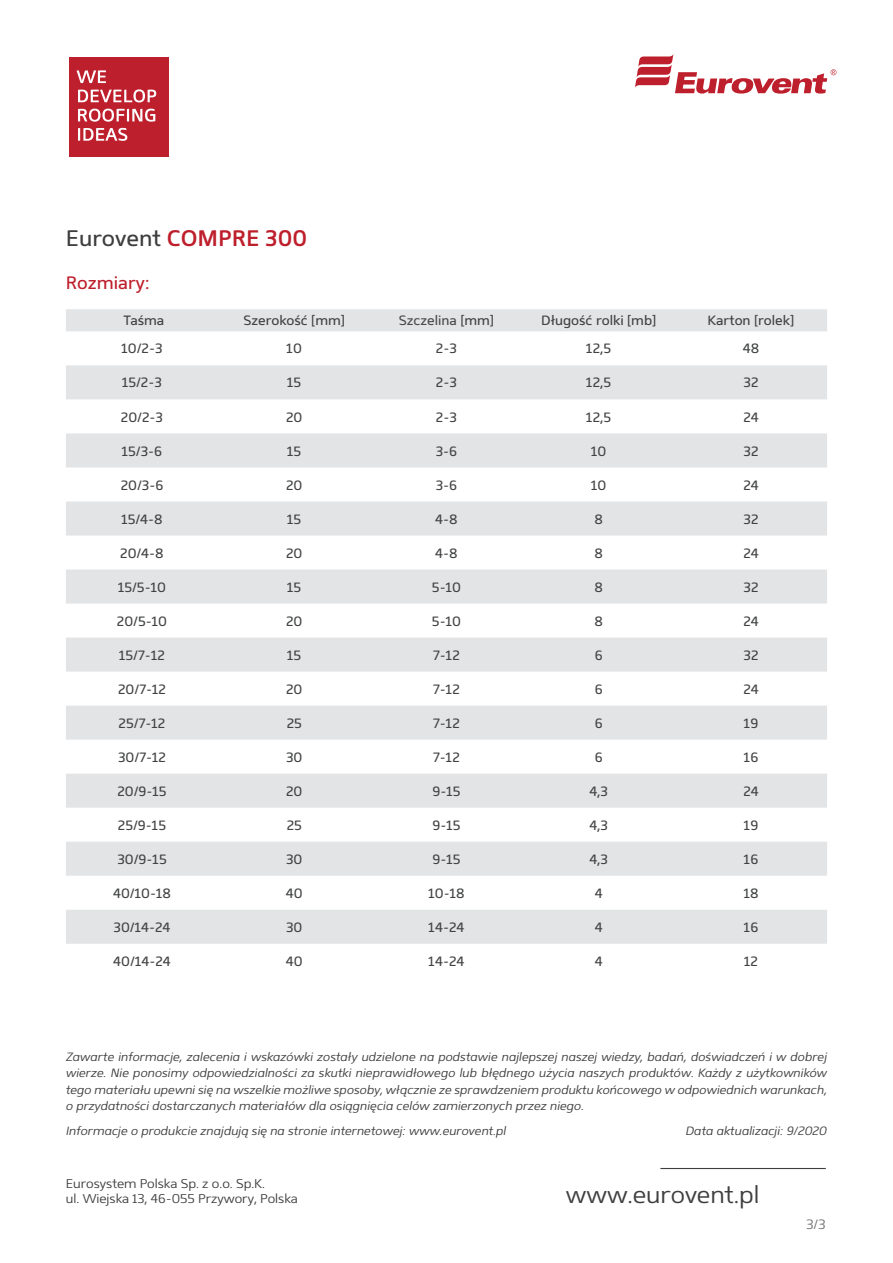
<style>
.page{position:relative;width:893px;height:1263px;background:#fff}
.page>*{position:absolute;margin:0;border:0;box-sizing:border-box;transform-origin:0 0}
.t1{font:300 24px "Mentone";color:#3e3e3f}
._001_Nazwa_produktu{font:600 22.5px "Mentone";color:#be1f2c}
._004_Śródtytuły{font:18px "Mentone";color:#be1f2c}
.t2{font:13.5px "Mentone";color:#414243}
.t3{font:13.5px "Mentone";color:#4b4c4d}
._002_Opis_produktu{font:300 13.5px "Mentone";color:#6c6d70}
.t4{font:300 12.75px/15.3px "Mentone";color:#3e3e3f}
.Notka_na_dole{font:italic 300 12px/16.5px "Mentone";color:#3e3e3f;text-align:justify}
.Notka_na_dole_z_odst{font:italic 300 12px "Mentone";color:#3e3e3f}
.s1{font-weight:400;color:#3e3e3f}
.s2{color:#414243}
</style>
<div class="page">
<svg style="left:635px;top:54px;width:201px;height:40px"></svg>
<hr style="left:660px;top:1168px;width:166px;height:1px;background:#3e3e3f">
<svg style="left:69px;top:57px;width:100px;height:100px;background:#c63b47"></svg>
<svg style="left:66px;top:309px;width:761px;height:635px;fill:#e3e4e6"></svg>
<p class="_001_Nazwa_produktu" style="left:66px;top:224px;width:243px"><span class="s1">Eurovent</span> COMPRE 300</p>
<p class="_004_Śródtytuły" style="left:66px;top:272px;width:85px">Rozmiary:</p>
<p class="t2" style="left:124px;top:313px;width:42px">Taśma</p>
<p class="t2" style="left:243px;top:313px;width:103px">Szerokość [mm]</p>
<p class="t3" style="left:399px;top:313px;width:97px">Szczelina <span class="s2">[mm]</span></p>
<p class="t2" style="left:541px;top:313px;width:117px">Długość rolki [mb]</p>
<p class="t2" style="left:708px;top:313px;width:88px">Karton [rolek]</p>
<p class="t2" style="left:121px;top:341px;width:43px">10/2-3</p>
<p class="t2" style="left:287px;top:341px;width:17px">10</p>
<p class="t2" style="left:436px;top:341px;width:23px">2-3</p>
<p class="t2" style="left:586px;top:341px;width:26px">12,5</p>
<p class="t2" style="left:743px;top:341px;width:18px">48</p>
<p class="t2" style="left:122px;top:375px;width:41px">15/2-3</p>
<p class="t2" style="left:287px;top:375px;width:16px">15</p>
<p class="t2" style="left:436px;top:375px;width:23px">2-3</p>
<p class="t2" style="left:586px;top:375px;width:26px">12,5</p>
<p class="t2" style="left:744px;top:375px;width:17px">32</p>
<p class="t2" style="left:121px;top:409px;width:44px">20/2-3</p>
<p class="t2" style="left:286px;top:409px;width:18px">20</p>
<p class="t2" style="left:436px;top:409px;width:23px">2-3</p>
<p class="t2" style="left:586px;top:409px;width:26px">12,5</p>
<p class="t2" style="left:743px;top:409px;width:17px">24</p>
<p class="t2" style="left:122px;top:443px;width:42px">15/3-6</p>
<p class="t2" style="left:287px;top:443px;width:16px">15</p>
<p class="t2" style="left:436px;top:443px;width:23px">3-6</p>
<p class="t2" style="left:591px;top:443px;width:17px">10</p>
<p class="t2" style="left:744px;top:443px;width:17px">32</p>
<p class="t2" style="left:121px;top:477px;width:44px">20/3-6</p>
<p class="t2" style="left:286px;top:477px;width:18px">20</p>
<p class="t2" style="left:436px;top:477px;width:23px">3-6</p>
<p class="t2" style="left:591px;top:477px;width:17px">10</p>
<p class="t2" style="left:743px;top:477px;width:17px">24</p>
<p class="t2" style="left:121px;top:511px;width:43px">15/4-8</p>
<p class="t2" style="left:287px;top:511px;width:16px">15</p>
<p class="t2" style="left:435px;top:511px;width:24px">4-8</p>
<p class="t2" style="left:594px;top:511px;width:10px">8</p>
<p class="t2" style="left:744px;top:511px;width:17px">32</p>
<p class="t2" style="left:120px;top:545px;width:45px">20/4-8</p>
<p class="t2" style="left:286px;top:545px;width:18px">20</p>
<p class="t2" style="left:435px;top:545px;width:24px">4-8</p>
<p class="t2" style="left:594px;top:545px;width:10px">8</p>
<p class="t2" style="left:743px;top:545px;width:17px">24</p>
<p class="t2" style="left:118px;top:579px;width:49px">15/5-10</p>
<p class="t2" style="left:287px;top:579px;width:16px">15</p>
<p class="t2" style="left:432px;top:579px;width:31px">5-10</p>
<p class="t2" style="left:594px;top:579px;width:10px">8</p>
<p class="t2" style="left:744px;top:579px;width:17px">32</p>
<p class="t2" style="left:117px;top:613px;width:52px">20/5-10</p>
<p class="t2" style="left:286px;top:613px;width:18px">20</p>
<p class="t2" style="left:432px;top:613px;width:31px">5-10</p>
<p class="t2" style="left:594px;top:613px;width:10px">8</p>
<p class="t2" style="left:743px;top:613px;width:17px">24</p>
<p class="t2" style="left:119px;top:647px;width:47px">15/7-12</p>
<p class="t2" style="left:287px;top:647px;width:16px">15</p>
<p class="t2" style="left:433px;top:647px;width:28px">7-12</p>
<p class="t2" style="left:595px;top:647px;width:9px">6</p>
<p class="t2" style="left:744px;top:647px;width:17px">32</p>
<p class="t2" style="left:118px;top:681px;width:49px">20/7-12</p>
<p class="t2" style="left:286px;top:681px;width:18px">20</p>
<p class="t2" style="left:433px;top:681px;width:28px">7-12</p>
<p class="t2" style="left:595px;top:681px;width:9px">6</p>
<p class="t2" style="left:743px;top:681px;width:17px">24</p>
<p class="t2" style="left:119px;top:715px;width:48px">25/7-12</p>
<p class="t2" style="left:287px;top:715px;width:17px">25</p>
<p class="t2" style="left:433px;top:715px;width:28px">7-12</p>
<p class="t2" style="left:595px;top:715px;width:9px">6</p>
<p class="t2" style="left:744px;top:715px;width:16px">19</p>
<p class="t2" style="left:118px;top:749px;width:50px">30/7-12</p>
<p class="t2" style="left:286px;top:749px;width:18px">30</p>
<p class="t2" style="left:433px;top:749px;width:28px">7-12</p>
<p class="t2" style="left:595px;top:749px;width:9px">6</p>
<p class="t2" style="left:744px;top:749px;width:16px">16</p>
<p class="t2" style="left:117px;top:783px;width:51px">20/9-15</p>
<p class="t2" style="left:286px;top:783px;width:18px">20</p>
<p class="t2" style="left:432px;top:783px;width:30px">9-15</p>
<p class="t2" style="left:589px;top:783px;width:20px">4,3</p>
<p class="t2" style="left:743px;top:783px;width:17px">24</p>
<p class="t2" style="left:118px;top:817px;width:50px">25/9-15</p>
<p class="t2" style="left:287px;top:817px;width:17px">25</p>
<p class="t2" style="left:432px;top:817px;width:30px">9-15</p>
<p class="t2" style="left:589px;top:817px;width:20px">4,3</p>
<p class="t2" style="left:744px;top:817px;width:16px">19</p>
<p class="t2" style="left:117px;top:851px;width:51px">30/9-15</p>
<p class="t2" style="left:286px;top:851px;width:18px">30</p>
<p class="t2" style="left:432px;top:851px;width:30px">9-15</p>
<p class="t2" style="left:589px;top:851px;width:20px">4,3</p>
<p class="t2" style="left:744px;top:851px;width:16px">16</p>
<p class="t2" style="left:113px;top:885px;width:59px">40/10-18</p>
<p class="t2" style="left:286px;top:885px;width:18px">40</p>
<p class="t2" style="left:428px;top:885px;width:38px">10-18</p>
<p class="t2" style="left:595px;top:885px;width:9px">4</p>
<p class="t2" style="left:744px;top:885px;width:16px">18</p>
<p class="t2" style="left:114px;top:919px;width:58px">30/14-24</p>
<p class="t2" style="left:286px;top:919px;width:18px">30</p>
<p class="t2" style="left:429px;top:919px;width:37px">14-24</p>
<p class="t2" style="left:595px;top:919px;width:9px">4</p>
<p class="t2" style="left:744px;top:919px;width:16px">16</p>
<p class="t2" style="left:113px;top:953px;width:59px">40/14-24</p>
<p class="t2" style="left:286px;top:953px;width:18px">40</p>
<p class="t2" style="left:429px;top:953px;width:37px">14-24</p>
<p class="t2" style="left:595px;top:953px;width:9px">4</p>
<p class="t2" style="left:744px;top:953px;width:15px">12</p>
<p class="Notka_na_dole" style="left:66px;top:1048px;width:763px">Zawarte informacje, zalecenia i wskazówki zostały udzielone na podstawie najlepszej naszej wiedzy, badań, doświadczeń i w dobrej wierze. Nie ponosimy odpowiedzialności za skutki nieprawidłowego lub błędnego użycia naszych produktów. Każdy z użytkowników tego materiału upewni się na wszelkie możliwe sposoby, włącznie ze sprawdzeniem produktu końcowego w odpowiednich warunkach, o przydatności dostarczanych materiałów dla osiągnięcia celów zamierzonych przez niego.</p>
<p class="Notka_na_dole_z_odst" style="left:66px;top:1124px;width:442px">Informacje o produkcie znajdują się na stronie internetowej: www.eurovent.pl</p>
<p class="Notka_na_dole_z_odst" style="left:686px;top:1124px;width:143px">Data aktualizacji: 9/2020</p>
<p class="t4" style="left:66px;top:1176px;width:233px">Eurosystem Polska Sp. z o.o. Sp.K.<br>ul. Wiejska 13, 46-055 Przywory, Polska</p>
<h1 class="t1" style="left:566px;top:1181px;width:195px">www.eurovent.pl</h1>
<p class="_002_Opis_produktu" style="left:806px;top:1216px;width:21px">3/3</p>
</div>
